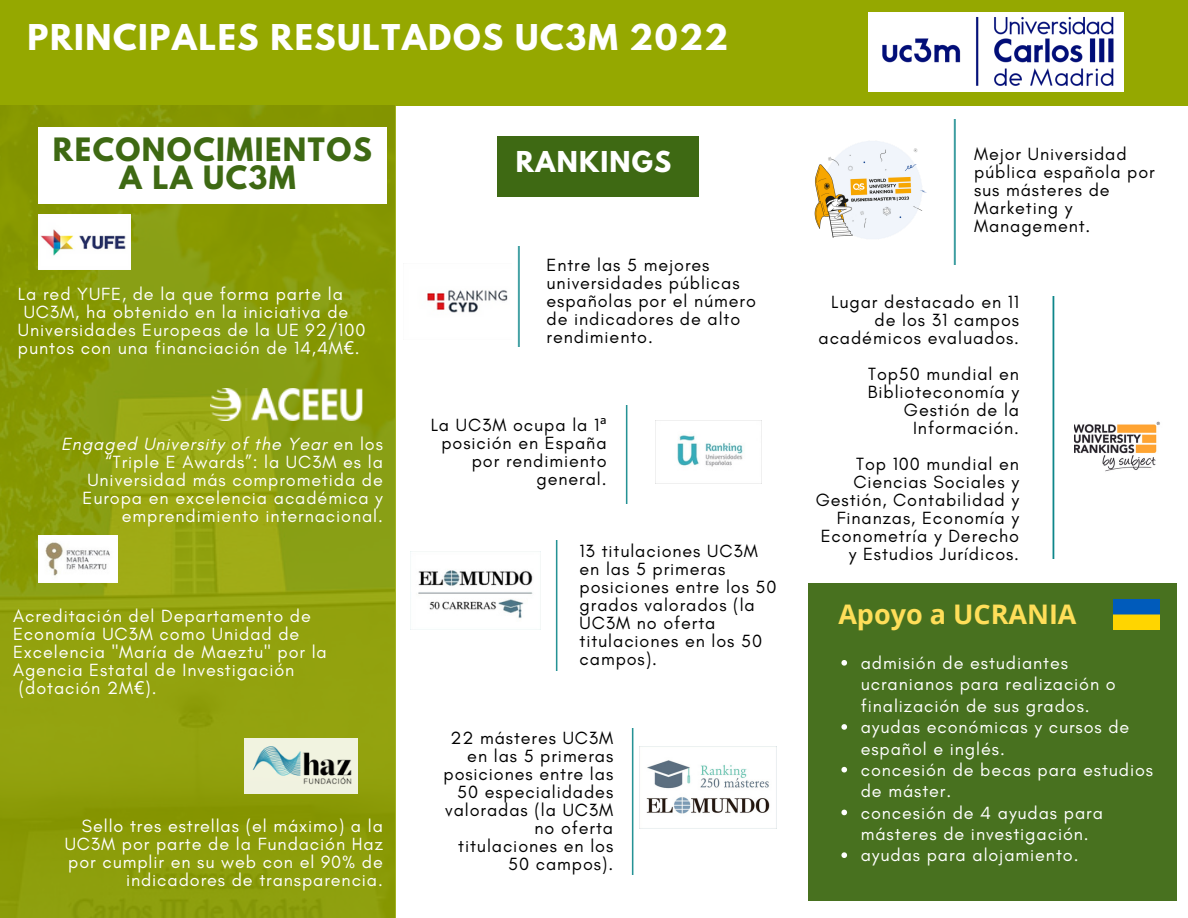
<style>
.page{position:relative;width:1188px;height:918px;background:#fff}
.page>*{position:absolute;margin:0;border:0;box-sizing:border-box;transform-origin:0 0}
.t1{font:700 31.5px "League Spartan";letter-spacing:.05em;color:#fff}
.t2{font:700 28.5px/28.2px "League Spartan";letter-spacing:.05em;color:#3e6913;text-align:center}
.t3{font:700 27px "Open Sans";color:#ffde59}
.t4{font:700 25.5px "League Spartan";letter-spacing:.05em;color:#fff}
.t5{font:18px/21.3px "Glacial Indifference";letter-spacing:.05em;color:#fff;text-align:right}
.t6{font:18px/18px "Glacial Indifference";letter-spacing:.05em;color:#000;text-align:right}
.s1{font-family:"Noto Sans"}
.s2{font-style:italic}
</style>
<div class="page">
<img style="left:1074px;top:421px;width:86px;height:51px">
<div style="left:0;top:0;width:1188px;height:106px;background:#95a800"></div>
<img style="left:1052px;top:297px;width:3px;height:262px">
<img style="left:870px;top:12px;width:254px;height:80px">
<svg style="left:0;top:105px;width:396px;height:813px;background:#8d9e0c"></svg>
<img style="left:211px;top:389px;width:172px;height:31px">
<div style="left:39px;top:127px;width:347px;height:76px;background:#fff"></div>
<img style="left:39px;top:214px;width:92px;height:56px">
<img style="left:39px;top:535px;width:78px;height:48px">
<img style="left:953px;top:120px;width:3px;height:145px">
<img style="left:814px;top:141px;width:113px;height:98px">
<div style="left:244px;top:738px;width:114px;height:55px;background:#f1f3e0"></div>
<img style="left:252px;top:742px;width:109px;height:47px">
<img style="left:625px;top:406px;width:35px;height:98px">
<img style="left:526px;top:541px;width:32px;height:129px">
<img style="left:631px;top:729px;width:34px;height:146px">
<img style="left:640px;top:747px;width:137px;height:82px">
<div style="left:497px;top:136px;width:201px;height:60px;background:#3e6913"></div>
<img style="left:410px;top:551px;width:131px;height:78px">
<img style="left:656px;top:420px;width:105px;height:63px">
<img style="left:427px;top:290px;width:81px;height:23px">
<img style="left:517px;top:247px;width:3px;height:100px">
<div style="left:808px;top:584px;width:369px;height:317px;background:#48711f"></div>
<img style="left:1113px;top:599px;width:46px;height:30px">
<svg style="left:841px;top:660px;width:6px;height:6px"></svg>
<svg style="left:841px;top:724px;width:6px;height:6px"></svg>
<svg style="left:841px;top:767px;width:6px;height:6px"></svg>
<svg style="left:841px;top:810px;width:6px;height:5px"></svg>
<svg style="left:841px;top:852px;width:6px;height:6px"></svg>
<h1 class="t1" style="left:27px;top:21px;width:702px">PRINCIPALES RESULTADOS UC3M 2022</h1>
<h2 class="t2" style="left:53px;top:139px;width:320px">RECONOCIMIENTOS<br>A LA UC3M</h2>
<p class="t5" style="left:18px;top:283px;width:327px">La red YUFE, de la que forma parte la</p>
<p class="t5" style="left:24px;top:301px;width:326px">UC3M, ha obtenido en la iniciativa de</p>
<p class="t5" style="left:18px;top:319px;width:349px">Universidades Europeas de la UE 92/100</p>
<p class="t5" style="left:18px;top:337px;width:343px">puntos con una financiación de 14,4M<span class="s1">€</span>.</p>
<p class="t5" style="left:61px;top:435px;width:323px;line-height:18px"><span class="s2">Engaged University of the Year</span> en los “Triple E Awards”: la UC3M es la Universidad más comprometida de Europa en excelencia académica y emprendimiento internacional.</p>
<p class="t5" style="left:13px;top:605px;width:299px">Acreditación del Departamento de</p>
<p class="t5" style="left:13px;top:623px;width:288px">Economía UC3M como Unidad de</p>
<p class="t5" style="left:13px;top:641px;width:315px">Excelencia "María de Maeztu" por la</p>
<p class="t5" style="left:13px;top:659px;width:283px">Agencia Estatal de Investigación</p>
<p class="t5" style="left:19px;top:677px;width:139px">(dotación 2M<span class="s1">€</span>).</p>
<p class="t5" style="left:65px;top:817px;width:320px;line-height:18px">Sello tres estrellas (el máximo) a la UC3M por parte de la Fundación Haz por cumplir en su web con el 90% de indicadores de transparencia.</p>
<h3 class="t4" style="left:516px;top:149px;width:157px">RANKINGS</h3>
<p class="t6" style="left:547px;top:256px;width:211px;text-align:left">Entre las 5 mejores universidades públicas españolas por el número de indicadores de alto rendimiento.</p>
<p class="t6" style="left:431px;top:415px;width:177px">La UC3M ocupa la 1<span class="s1">ª </span>posición en España por rendimiento general.</p>
<p class="t6" style="left:580px;top:542px;width:198px;text-align:left">13 titulaciones UC3M en las 5 primeras posiciones entre los 50 grados valorados (la<br>UC3M no oferta titulaciones en los 50 campos).</p>
<p class="t6" style="left:444px;top:729px;width:171px">22 másteres UC3M en las 5 primeras posiciones entre las<br>50 especialidades valoradas (la UC3M no oferta titulaciones en los<br>50 campos).</p>
<p class="t6" style="left:974px;top:145px;width:182px;text-align:left">Mejor Universidad pública española por sus másteres de<br>Marketing y<br>Management.</p>
<p class="t6" style="left:819px;top:293px;width:202px">Lugar destacado en 11 de los 31 campos académicos evaluados.</p>
<p class="t6" style="left:868px;top:365px;width:153px">Top50 mundial en<br>Biblioteconomía y<br>Gestión de la<br>Información.</p>
<p class="t6" style="left:816px;top:455px;width:205px">Top 100 mundial en<br>Ciencias Sociales y<br>Gestión, Contabilidad y<br>Finanzas, Economía y<br>Econometría y Derecho y Estudios Jurídicos.</p>
<h3 class="t3" style="left:838px;top:596px;width:240px">Apoyo a UCRANIA</h3>
<p class="t5" style="left:861px;top:652px;width:294px;text-align:left">admisión de estudiantes ucranianos para realización o finalización de sus grados. ayudas económicas y cursos de español e inglés.<br>concesión de becas para estudios de máster.<br>concesión de 4 ayudas para másteres de investigación.<br>ayudas para alojamiento.</p>
</div>
